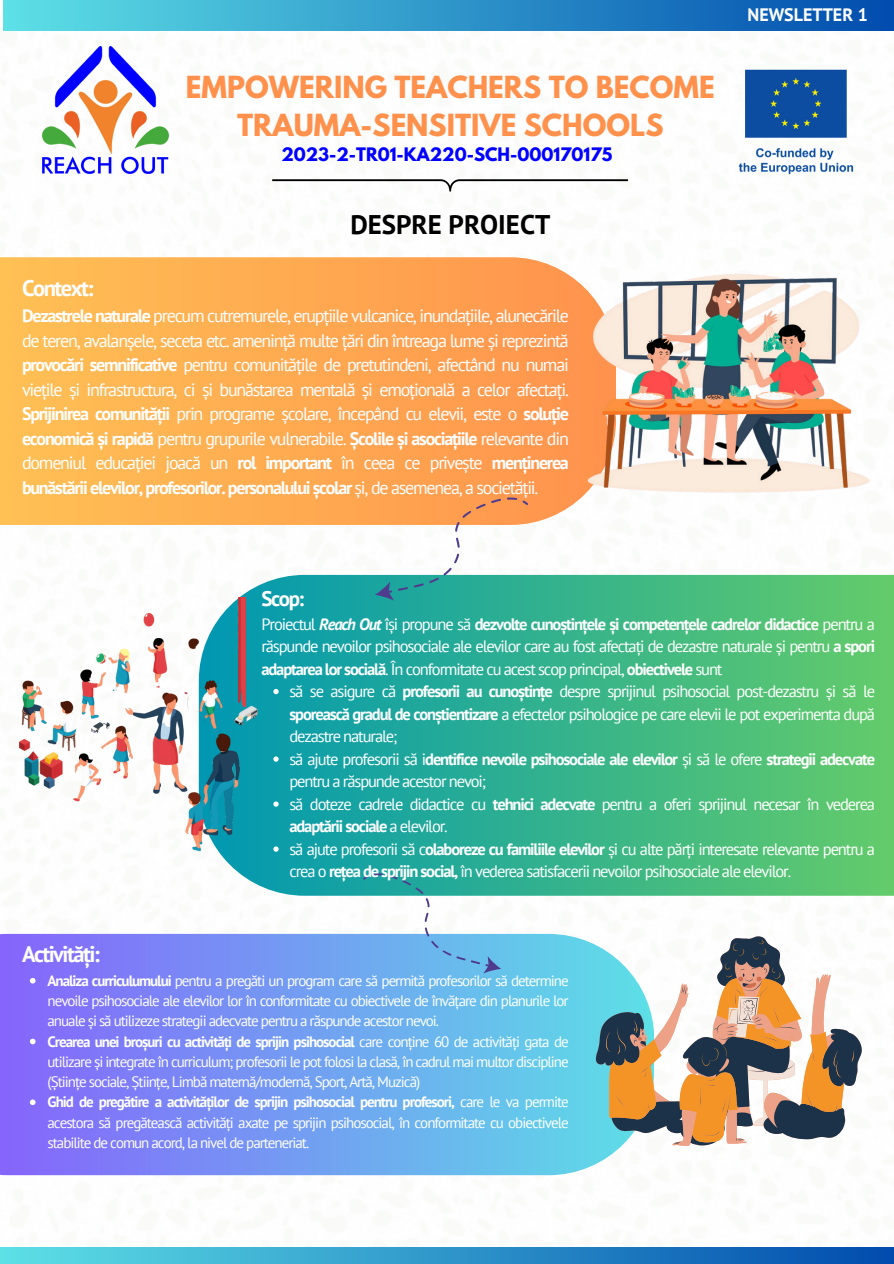
<style>
.page{position:relative;width:894px;height:1264px;background:#fff}
.page>*{position:absolute;margin:0;border:0;box-sizing:border-box;transform-origin:0 0}
.t1{font:700 27px/37.2px "League Spartan";color:#ff914d;text-align:center}
.t2{font:700 26.85px "PT Sans";color:#000}
.t3{font:700 22.5px "PT Sans";letter-spacing:-.065em;color:#fff}
.t4{font:700 21px "PT Sans";color:#fff}
.t5{font:18px/24.5px "PT Sans";letter-spacing:-.065em;color:#fff;text-align:justify}
.t6{font:700 18px "PT Sans";color:#fff}
.t7{font:16.5px/22.5px "PT Sans";letter-spacing:-.065em;color:#fff}
.t8{font:700 16.5px "League Spartan";color:#0200ff}
.t9{font:15px/20.2px "PT Sans";letter-spacing:-.065em;color:#fff;text-align:justify}
.s1{font-weight:700}
.s2{font-weight:700;font-style:italic}
</style>
<div class="page">
<div style="left:0;top:257px;width:615px;height:268px;background:linear-gradient(to right,#ffc054,#ff934f)"></div>
<svg style="left:0;top:933px;width:622px;height:242px;background:#749cf2"></svg>
<svg style="left:221px;top:575px;width:672px;height:320px;background:#38b48b"></svg>
<svg style="left:357px;top:864px;width:146px;height:116px"></svg>
<svg style="left:373px;top:488px;width:159px;height:119px"></svg>
<div style="left:4px;top:0;width:889px;height:31px;background:linear-gradient(to right,#5de0e6,#014cae)"></div>
<img style="left:42px;top:46px;width:126px;height:128px">
<img style="left:738px;top:69px;width:116px;height:106px">
<div style="left:0;top:1247px;width:893px;height:16px;background:linear-gradient(to right,#5de0e6,#014bad)"></div>
<svg style="left:272px;top:179px;width:355px;height:13px"></svg>
<img style="left:560px;top:257px;width:310px;height:268px">
<img style="left:18px;top:597px;width:243px;height:258px">
<svg style="left:595px;top:933px;width:266px;height:212px"></svg>
<svg style="left:605px;top:939px;width:249px;height:203px"></svg>
<svg style="left:273px;top:689px;width:5px;height:5px"></svg>
<svg style="left:273px;top:756px;width:5px;height:5px"></svg>
<svg style="left:273px;top:801px;width:5px;height:5px"></svg>
<svg style="left:273px;top:846px;width:5px;height:5px"></svg>
<svg style="left:30px;top:977px;width:6px;height:6px"></svg>
<svg style="left:30px;top:1038px;width:6px;height:6px"></svg>
<svg style="left:30px;top:1099px;width:6px;height:6px"></svg>
<p class="t1" style="left:186px;top:72px;width:530px">EMPOWERING TEACHERS TO BECOME<br>TRAUMA-SENSITIVE SCHOOLS</p>
<h2 class="t8" style="left:281px;top:146px;width:332px">2023-2-TR01-KA220-SCH-000170175</h2>
<p class="t2" style="left:350px;top:207px;width:201px">DESPRE PROIECT</p>
<p class="t3" style="left:22px;top:273px;width:73px">Context:</p>
<p class="t5" style="left:22px;top:303px;width:548px"><span class="s1">Dezastrele naturale</span> precum cutremurele, erupțiile vulcanice, inundațiile, alunecările de teren, avalanșele, seceta etc. amenință multe țări din întreaga lume și reprezintă <span class="s1">provocări semnificative</span> pentru comunitățile de pretutindeni, afectând nu numai viețile și infrastructura, ci și bunăstarea mentală și emoțională a celor afectați.<br><span class="s1">Sprijinirea comunității</span> prin programe școlare, începând cu elevii, este o <span class="s1">soluție economică și rapidă</span> pentru grupurile vulnerabile. <span class="s1">Școlile și asociațiile</span> relevante din domeniul educației joacă un <span class="s1">rol important</span> în ceea ce privește <span class="s1">menținerea bunăstării elevilor, profesorilor. personalului școlar</span> și, de asemenea, a societății.</p>
<p class="t6" style="left:747px;top:3px;width:122px">NEWSLETTER 1</p>
<p class="t4" style="left:261px;top:584px;width:44px">Scop:</p>
<p class="t7" style="left:261px;top:612px;width:615px;text-align:justify">Proiectul <span class="s2">Reach Out</span> își propune să <span class="s1">dezvolte cunoștințele și competențele cadrelor didactice</span> pentru a răspunde nevoilor psihosociale ale elevilor care au fost afectați de dezastre naturale și pentru <span class="s1">a spori adaptarea lor socială</span>. În conformitate cu acest scop principal, <span class="s1">obiectivele</span> sunt</p>
<p class="t7" style="left:289px;top:679px;width:587px;text-align:justify">să se asigure că <span class="s1">profesorii au cunoștințe</span> despre sprijinul psihosocial post-dezastru și să le <span class="s1">sporească gradul de conștientizare</span> a efectelor psihologice pe care elevii le pot experimenta după dezastre naturale;</p>
<h1 class="t7" style="left:289px;top:747px;width:587px">să ajute profesorii să i<span class="s1">dentifice nevoile psihosociale ale elevilor</span> și să le ofere <span class="s1">strategii adecvate </span>pentru a răspunde acestor nevoi;</h1>
<p class="t7" style="left:289px;top:792px;width:587px">să doteze cadrele didactice cu <span class="s1">tehnici adecvate</span> pentru a oferi sprijinul necesar în vederea <span class="s1">adaptării sociale</span> a elevilor.</p>
<h4 class="t7" style="left:289px;top:837px;width:587px">să ajute profesorii să c<span class="s1">olaboreze cu familiile elevilor</span> și cu alte părți interesate relevante pentru a crea o <span class="s1">rețea de sprijin social,</span> în vederea satisfacerii nevoilor psihosociale ale elevilor.</h4>
<h4 class="t3" style="left:22px;top:939px;width:79px">Activități:</h4>
<p class="t9" style="left:47px;top:970px;width:522px"><span class="s1">Analiza curriculumului</span> pentru a pregăti un program care să permită profesorilor să determine nevoile psihosociale ale elevilor lor în conformitate cu obiectivele de învățare din planurile lor anuale și să utilizeze strategii adecvate pentru a răspunde acestor nevoi.</p>
<p class="t9" style="left:47px;top:1030px;width:522px"><span class="s1">Crearea unei broșuri cu activități de sprijin psihosocial</span> care conține 60 de activități gata de utilizare și integrate în curriculum; profesorii le pot folosi la clasă, în cadrul mai multor discipline (Științe sociale, Științe, Limbă maternă/modernă, Sport, Artă, Muzică)</p>
<p class="t9" style="left:47px;top:1091px;width:522px"><span class="s1">Ghid de pregătire a activităților de sprijin psihosocial pentru profesori,</span> care le va permite acestora să pregătească activități axate pe sprijin psihosocial, în conformitate cu obiectivele stabilite de comun acord, la nivel de parteneriat.</p>
</div>
